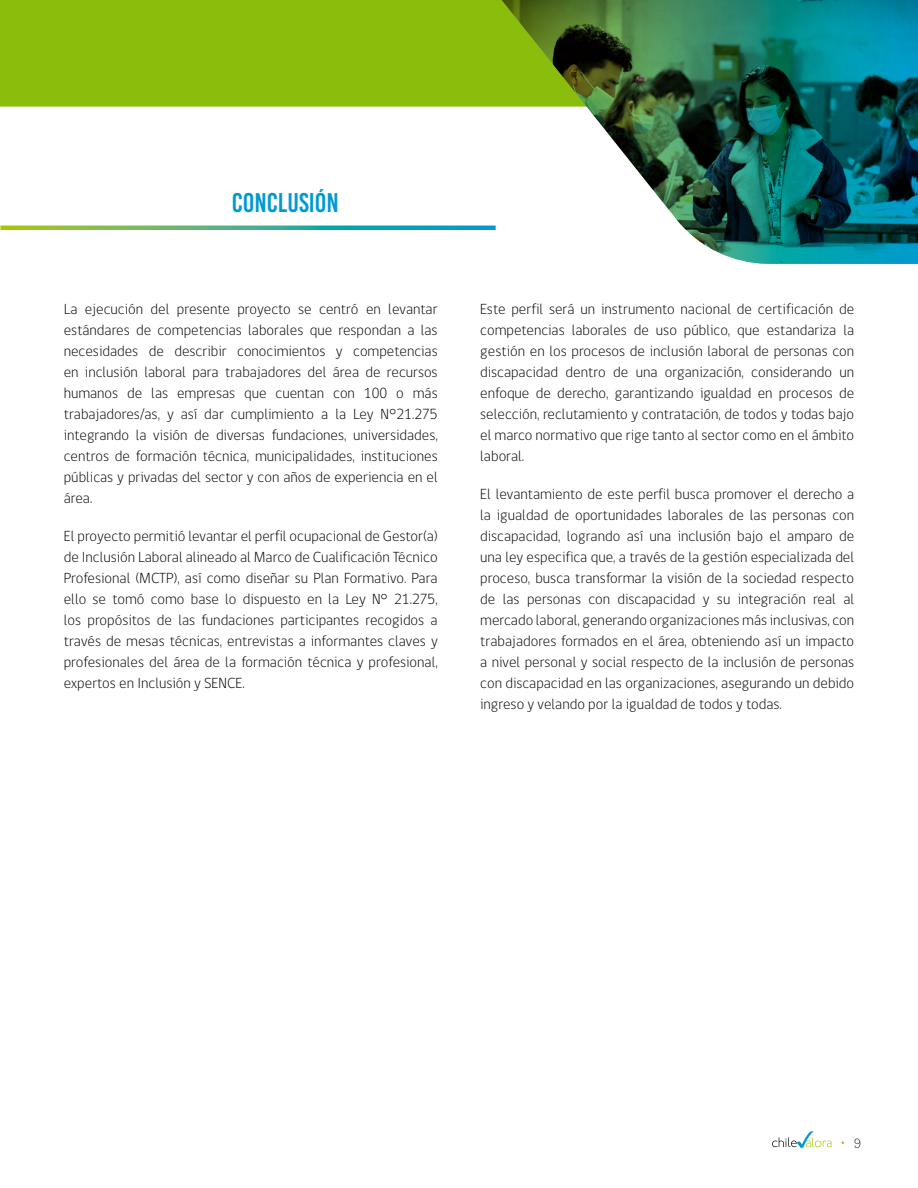
<style>
.page{position:relative;width:918px;height:1188px;background:#fff}
.page>*{position:absolute;margin:0;border:0;box-sizing:border-box;transform-origin:0 0}
.t1{font:27px "Bebas Kai";color:#009ad3}
.t2{font:300 15px/21px "gob CL";color:#000;text-align:justify}
.t3{font:300 13.5px "Biblioteca Sans";color:#000}
</style>
<div class="page">
<div style="left:0;top:0;width:491px;height:107px;background:#8bbd0d"></div>
<img style="left:491px;top:0;width:427px;height:264px">
<svg style="left:0;top:226px;width:496px;height:4px;background:#46af81"></svg>
<svg style="left:772px;top:1131px;width:59px;height:17px"></svg>
<h1 class="t1" style="left:232px;top:189px;width:108px">CONCLUSIÓN</h1>
<p class="t2" style="left:64px;top:299px;width:376px">La ejecución del presente proyecto se centró en levantar estándares de competencias laborales que respondan a las necesidades de describir conocimientos y competencias en inclusión laboral para trabajadores del área de recursos humanos de las empresas que cuentan con 100 o más trabajadores/as, y así dar cumplimiento a la Ley N°21.275 integrando la visión de diversas fundaciones, universidades, centros de formación técnica, municipalidades, instituciones públicas y privadas del sector y con años de experiencia en el área.</p>
<p class="t2" style="left:64px;top:526px;width:376px">El proyecto permitió levantar el perfil ocupacional de Gestor(a) de Inclusión Laboral alineado al Marco de Cualificación Técnico Profesional (MCTP), así como diseñar su Plan Formativo. Para ello se tomó como base lo dispuesto en la Ley N° 21.275, los propósitos de las fundaciones participantes recogidos a través de mesas técnicas, entrevistas a informantes claves y profesionales del área de la formación técnica y profesional, expertos en Inclusión y SENCE.</p>
<p class="t2" style="left:480px;top:299px;width:375px">Este perfil será un instrumento nacional de certificación de competencias laborales de uso público, que estandariza la gestión en los procesos de inclusión laboral de personas con discapacidad dentro de una organización, considerando un enfoque de derecho, garantizando igualdad en procesos de selección, reclutamiento y contratación, de todos y todas bajo el marco normativo que rige tanto al sector como en el ámbito laboral.</p>
<p class="t2" style="left:480px;top:484px;width:376px">El levantamiento de este perfil busca promover el derecho a la igualdad de oportunidades laborales de las personas con discapacidad, logrando así una inclusión bajo el amparo de una ley especifica que, a través de la gestión especializada del proceso, busca transformar la visión de la sociedad respecto de las personas con discapacidad y su integración real al mercado laboral, generando organizaciones más inclusivas, con trabajadores formados en el área, obteniendo así un impacto a nivel personal y social respecto de la inclusión de personas con discapacidad en las organizaciones, asegurando un debido ingreso y velando por la igualdad de todos y todas.</p>
<p class="t3" style="left:854px;top:1136px;width:8px">9</p>
</div>
